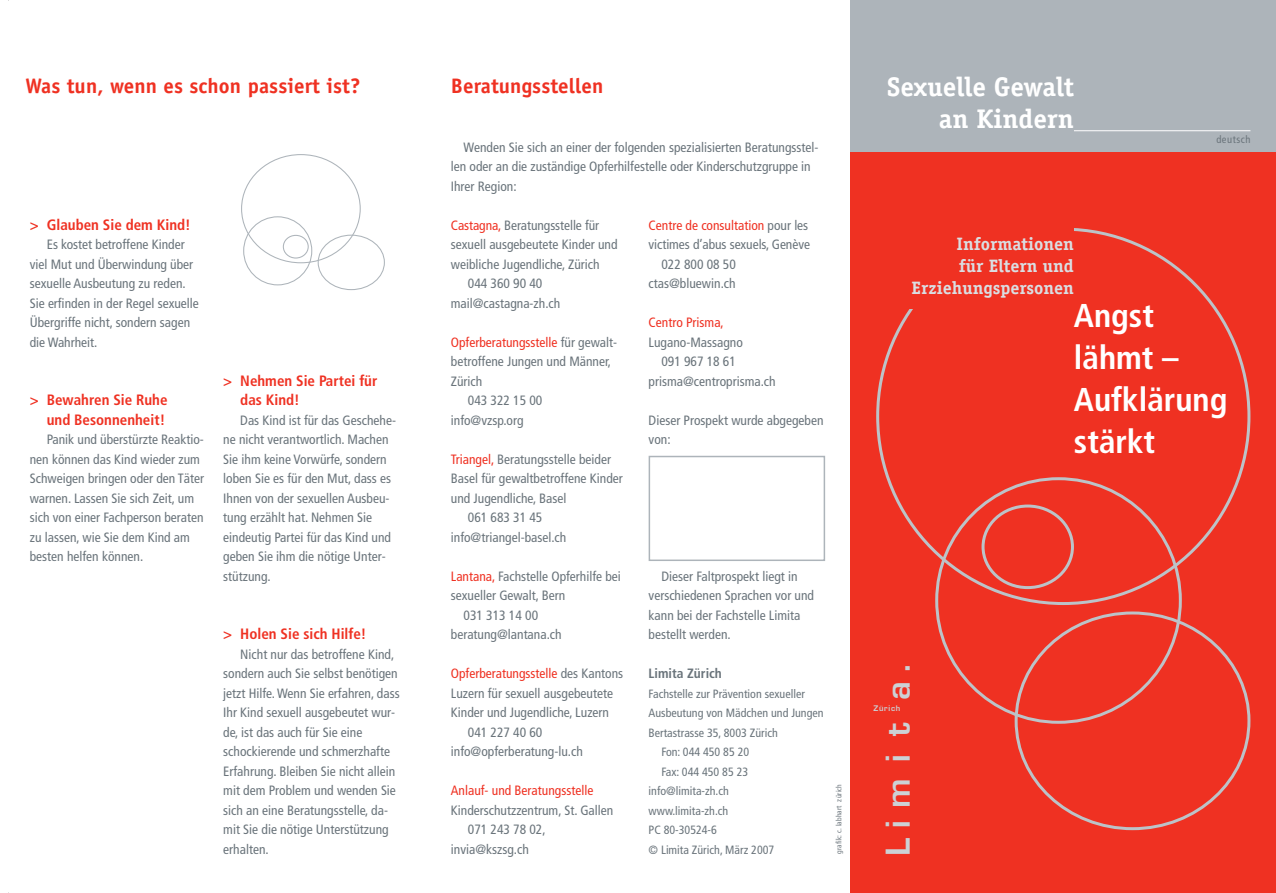
<style>
.page{position:relative;width:1276px;height:893px;background:#fff}
.page>*{position:absolute;margin:0;border:0;box-sizing:border-box;transform-origin:0 0}
.t1{font:700 condensed 33px/42px "Frutiger";color:#fff}
.t2{font:600 32.1px "Eurostile";color:#ccd1d5}
.t3{font:700 27px/32.4px "Officina Serif";color:#fff;text-align:right}
.t4{font:700 21px "Officina Sans";letter-spacing:.005em;color:#ef3122}
.t5{font:700 18px/21.6px "Officina Serif";color:#dadee2;text-align:right}
.t6{font:700 condensed 15px/19.5px "Frutiger";color:#ef3122}
.t7{font:condensed 13.5px/19.5px "Frutiger";color:#6a747b}
.t8{font:condensed 13.5px "Frutiger";color:#ef3122}
.t9{font:700 condensed 13.5px "Frutiger";color:#6a747b}
.t10{font:condensed 12px "Frutiger";color:#6a747b}
.t11{font:condensed 10.5px "Frutiger";letter-spacing:.05em;color:#6a747b}
.t12{font:condensed 7.5px "Frutiger";letter-spacing:.015em;color:#6a747b}
.t13{font:600 7.5px "Eurostile";letter-spacing:.1em;color:#ccd1d5}
.s1{color:#ef3122}
.s2{color:#6a747b}
</style>
<div class="page">
<svg style="left:241px;top:154px;width:144px;height:136px"></svg>
<div style="left:850px;top:0;width:426px;height:893px;background:#ef3122"></div>
<div style="left:850px;top:0;width:426px;height:152px;background:#adb4ba"></div>
<svg style="left:1014px;top:611px;width:236px;height:219px"></svg>
<svg style="left:935px;top:605px;width:246px;height:119px"></svg>
<svg style="left:876px;top:228px;width:374px;height:377px"></svg>
<div style="left:900px;top:201px;width:173px;height:107px;background:#ef3122"></div>
<hr style="left:1074px;top:130px;width:176px;height:1px;background:#fff">
<div style="left:648px;top:456px;width:177px;height:105px;border:2px solid #adb4ba"></div>
<h3 class="t4" style="left:26px;top:78px;width:336px">Was tun, wenn es schon passiert ist?</h3>
<h3 class="t4" style="left:451px;top:78px;width:154px">Beratungsstellen</h3>
<p class="t6" style="left:30px;top:216px;width:162px">&gt; Glauben Sie dem Kind!</p>
<p class="t7" style="left:30px;top:236px;width:171px;text-indent:17px">Es kostet betroffene Kinder viel Mut und Überwindung über sexuelle Ausbeutung zu reden.<br>Sie erfinden in der Regel sexuelle<br>Übergriffe nicht, sondern sagen die Wahrheit.</p>
<p class="t6" style="left:30px;top:391px;width:139px;text-align:right">&gt; Bewahren Sie Ruhe und Besonnenheit!</p>
<p class="t7" style="left:30px;top:431px;width:176px;text-indent:17px">Panik und überstürzte Reaktio&shy;nen können das Kind wieder zum<br>Schweigen bringen oder den Täter warnen. Lassen Sie sich Zeit, um sich von einer Fachperson beraten zu lassen, wie Sie dem Kind am besten helfen können.</p>
<p class="t6" style="left:240px;top:372px;width:139px;text-indent:-17px">&gt; Nehmen Sie Partei für das Kind!</p>
<p class="t7" style="left:223px;top:411px;width:174px;text-indent:17px">Das Kind ist für das Geschehe&shy;ne nicht verantwortlich. Machen<br>Sie ihm keine Vorwürfe, sondern loben Sie es für den Mut, dass es<br>Ihnen von der sexuellen Ausbeu&shy;tung erzählt hat. Nehmen Sie eindeutig Partei für das Kind und geben Sie ihm die nötige Unter&shy;stützung.</p>
<p class="t6" style="left:223px;top:625px;width:145px">&gt; Holen Sie sich Hilfe!</p>
<p class="t7" style="left:223px;top:645px;width:178px;text-indent:17px">Nicht nur das betroffene Kind, sondern auch Sie selbst benötigen jetzt Hilfe. Wenn Sie erfahren, dass<br>Ihr Kind sexuell ausgebeutet wur&shy;de, ist das auch für Sie eine schockierende und schmerzhafte<br>Erfahrung. Bleiben Sie nicht allein mit dem Problem und wenden Sie sich an eine Beratungsstelle, da&shy;mit Sie die nötige Unterstützung erhalten.</p>
<p class="t7" style="left:451px;top:138px;width:369px;text-indent:13px">Wenden Sie sich an einer der folgenden spezialisierten Beratungsstel&shy;len oder an die zuständige Opferhilfestelle oder Kinderschutzgruppe in<br>Ihrer Region:</p>
<p class="t7" style="left:451px;top:216px;width:150px"><span class="s1">Castagna,</span> Beratungsstelle für</p>
<p class="t7" style="left:451px;top:236px;width:168px">sexuell ausgebeutete Kinder und</p>
<p class="t7" style="left:451px;top:255px;width:150px">weibliche Jugendliche, Zürich</p>
<p class="t7" style="left:468px;top:275px;width:76px">044 360 90 40</p>
<p class="t7" style="left:451px;top:294px;width:111px">mail@castagna-zh.ch</p>
<p class="t8" style="left:451px;top:336px;width:168px">Opferberatungsstelle <span class="s2">für gewalt-</span></p>
<p class="t7" style="left:451px;top:353px;width:162px">betroffene Jungen und Männer,</p>
<p class="t7" style="left:451px;top:372px;width:33px">Zürich</p>
<p class="t7" style="left:468px;top:392px;width:76px">043 322 15 00</p>
<p class="t7" style="left:451px;top:411px;width:74px">info@vzsp.org</p>
<p class="t7" style="left:451px;top:450px;width:162px"><span class="s1">Triangel,</span> Beratungsstelle beider</p>
<p class="t7" style="left:451px;top:470px;width:173px">Basel für gewaltbetroffene Kinder</p>
<p class="t7" style="left:451px;top:489px;width:117px">und Jugendliche, Basel</p>
<p class="t7" style="left:468px;top:509px;width:76px">061 683 31 45</p>
<p class="t7" style="left:451px;top:528px;width:117px">info@triangel-basel.ch</p>
<p class="t7" style="left:451px;top:567px;width:172px"><span class="s1">Lantana,</span> Fachstelle Opferhilfe bei</p>
<p class="t7" style="left:451px;top:587px;width:116px">sexueller Gewalt, Bern</p>
<p class="t7" style="left:463px;top:606px;width:76px">031 313 14 00</p>
<p class="t7" style="left:451px;top:626px;width:112px">beratung@lantana.ch</p>
<p class="t8" style="left:451px;top:668px;width:174px">Opferberatungsstelle <span class="s2">des Kantons</span></p>
<p class="t7" style="left:451px;top:684px;width:164px">Luzern für sexuell ausgebeutete</p>
<p class="t7" style="left:451px;top:704px;width:160px">Kinder und Jugendliche, Luzern</p>
<p class="t7" style="left:468px;top:723px;width:76px">041 227 40 60</p>
<p class="t7" style="left:451px;top:743px;width:134px">info@opferberatung-lu.ch</p>
<p class="t8" style="left:451px;top:785px;width:144px">Anlauf- und Beratungsstelle</p>
<p class="t7" style="left:451px;top:801px;width:164px">Kinderschutzzentrum, St. Gallen</p>
<p class="t7" style="left:468px;top:821px;width:79px">071 243 78 02,</p>
<p class="t7" style="left:451px;top:840px;width:80px">invia@kszsg.ch</p>
<p class="t8" style="left:648px;top:219px;width:161px">Centre de consultation <span class="s2">pour les</span></p>
<p class="t7" style="left:648px;top:236px;width:163px">victimes d’abus sexuels, Genève</p>
<p class="t7" style="left:661px;top:255px;width:76px">022 800 08 50</p>
<p class="t7" style="left:648px;top:275px;width:89px">ctas@bluewin.ch</p>
<p class="t8" style="left:648px;top:317px;width:77px">Centro Prisma,</p>
<p class="t7" style="left:648px;top:333px;width:96px">Lugano-Massagno</p>
<p class="t7" style="left:661px;top:353px;width:76px">091 967 18 61</p>
<p class="t7" style="left:648px;top:372px;width:129px">prisma@centroprisma.ch</p>
<p class="t7" style="left:648px;top:411px;width:176px">Dieser Prospekt wurde abgegeben von:</p>
<p class="t7" style="left:648px;top:567px;width:167px;text-indent:13px">Dieser Faltprospekt liegt in verschiedenen Sprachen vor und kann bei der Fachstelle Limita bestellt werden.</p>
<p class="t9" style="left:648px;top:668px;width:75px">Limita Zürich</p>
<p class="t10" style="left:648px;top:688px;width:158px">Fachstelle zur Prävention sexueller</p>
<p class="t10" style="left:648px;top:708px;width:176px">Ausbeutung von Mädchen und Jungen</p>
<p class="t10" style="left:648px;top:728px;width:131px">Bertastrasse 35, 8003 Zürich</p>
<p class="t10" style="left:661px;top:747px;width:89px">Fon: 044 450 85 20</p>
<p class="t10" style="left:661px;top:766px;width:88px">Fax: 044 450 85 23</p>
<p class="t10" style="left:648px;top:786px;width:82px">info@limita-zh.ch</p>
<p class="t10" style="left:648px;top:806px;width:81px">www.limita-zh.ch</p>
<p class="t10" style="left:648px;top:825px;width:70px">PC 80-30524-6</p>
<p class="t10" style="left:648px;top:845px;width:127px">© Limita Zürich, März 2007</p>
<p class="t12" style="left:836px;top:853px;width:71px;rotate:-90deg">grafik: c. labhart zürich</p>
<h3 class="t3" style="left:887px;top:73px;width:189px">Sexuelle Gewalt an Kindern</h3>
<h3 class="t5" style="left:911px;top:235px;width:164px">Informationen<br>für Eltern und<br>Erziehungspersonen</h3>
<p class="t11" style="left:1216px;top:135px;width:36px">deutsch</p>
<h2 class="t2" style="left:886px;top:856px;width:196px;rotate:-90deg">Limi t a.</h2>
<p class="t13" style="left:873px;top:705px;width:28px">Zürich</p>
<h1 class="t1" style="left:1074px;top:297px;width:155px">Angst lähmt –<br>Aufklärung stärkt</h1>
</div>
